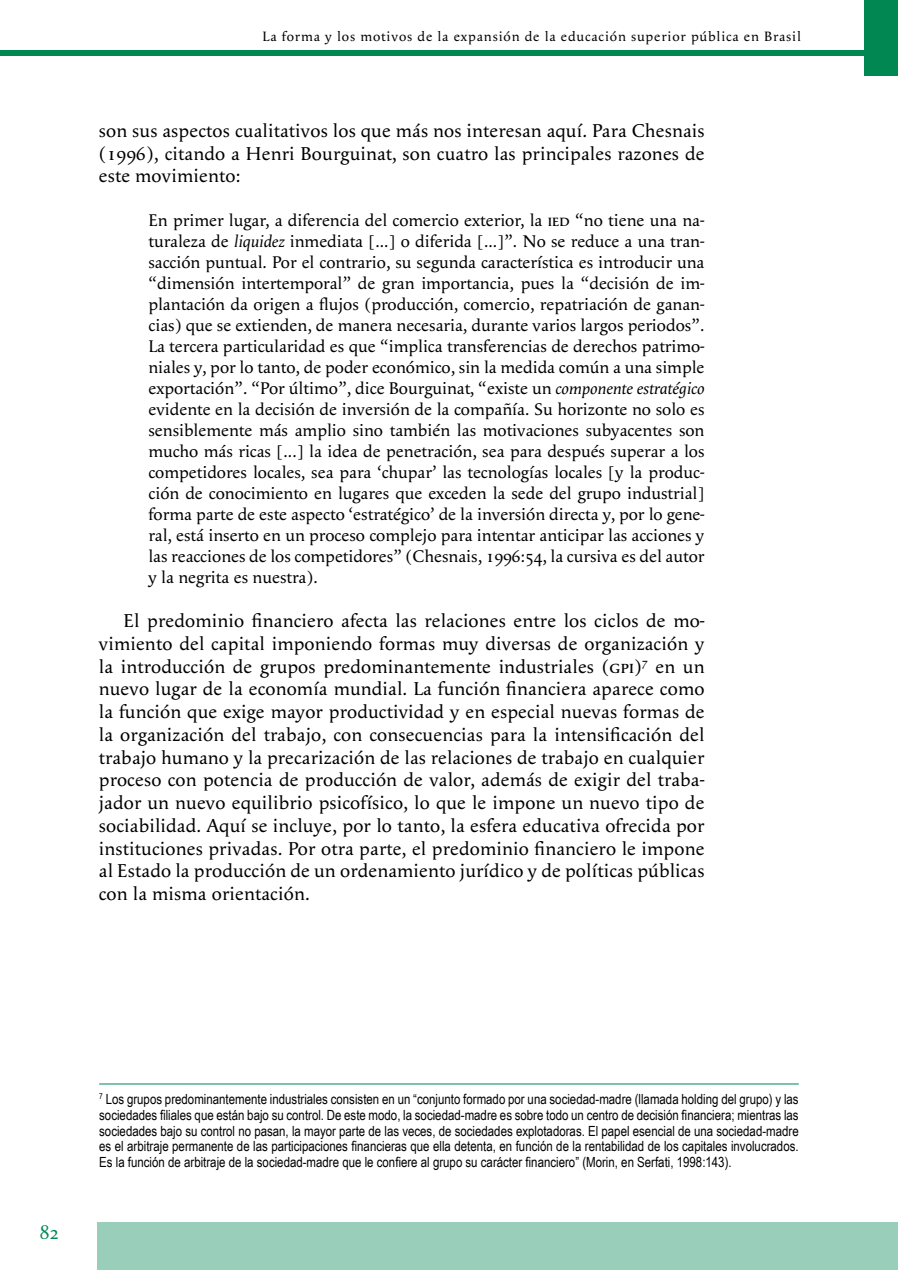
<style>
.page{position:relative;width:898px;height:1270px;background:#fff}
.page>*{position:absolute;margin:0;border:0;box-sizing:border-box;transform-origin:0 0}
.t1{font:19.25px/22.8px "Apolline";letter-spacing:.01em;color:#000;text-align:justify}
.t2{font:19.25px "Apolline";color:#008752}
.t3{font:17.5px/21px "Apolline";color:#000;text-align:justify}
.t4{font:14px/15.8px "Arial Narrow";color:#000;text-align:justify}
.t5{font:14px "Apolline";letter-spacing:.06em;color:#000}
.s1{font-family:"Apolline Regular SC"}
.s2{font-style:italic}
</style>
<div class="page">
<div style="left:864px;top:0;width:34px;height:75px;background:#008752"></div>
<hr style="left:99px;top:1084px;width:700px;height:1px;background:#008752">
<div style="left:97px;top:1222px;width:801px;height:48px;background:#99cfba"></div>
<div style="left:0;top:51px;width:866px;height:5px;background:#008752"></div>
<p class="t5" style="left:263px;top:28px;width:540px">La forma y los motivos de la expansión de la educación superior pública en Brasil</p>
<p class="t1" style="left:99px;top:119px;width:607px">son sus aspectos cualitativos los que más nos interesan aquí. Para Chesnais (1996), citando a Henri Bourguinat, son cuatro las principales razones de este movimiento:</p>
<p class="t3" style="left:148px;top:210px;width:557px">En primer lugar, a diferencia del comercio exterior, la <span class="s1">ied</span> “no tiene una na&shy;turaleza de <span class="s2">liquidez</span> inmediata [...] o diferida [...]”. No se reduce a una tran&shy;sacción puntual. Por el contrario, su segunda característica es introducir una “dimensión intertemporal” de gran importancia, pues la “decisión de im&shy;plantación da origen a flujos (producción, comercio, repatriación de ganan&shy;cias) que se extienden, de manera necesaria, durante varios largos periodos”.<br>La tercera particularidad es que “implica transferencias de derechos patrimo&shy;niales y, por lo tanto, de poder económico, sin la medida común a una simple exportación”. “Por último”, dice Bourguinat, “existe un <span class="s2">componente estratégico </span>evidente en la decisión de inversión de la compañía. Su horizonte no solo es sensiblemente más amplio sino también las motivaciones subyacentes son mucho más ricas [...] la idea de penetración, sea para después superar a los competidores locales, sea para ‘chupar’ las tecnologías locales [y la produc&shy;ción de conocimiento en lugares que exceden la sede del grupo industrial] forma parte de este aspecto ‘estratégico’ de la inversión directa y, por lo gene&shy;ral, está inserto en un proceso complejo para intentar anticipar las acciones y las reacciones de los competidores” (Chesnais, 1996:54, la cursiva es del autor y la negrita es nuestra).</p>
<p class="t1" style="left:99px;top:609px;width:607px;text-indent:25px">El predominio financiero afecta las relaciones entre los ciclos de mo&shy;vimiento del capital imponiendo formas muy diversas de organización y la introducción de grupos predominantemente industriales (<span class="s1">gpi</span>)<sup>7</sup> en un nuevo lugar de la economía mundial. La función financiera aparece como la función que exige mayor productividad y en especial nuevas formas de la organización del trabajo, con consecuencias para la intensificación del trabajo humano y la precarización de las relaciones de trabajo en cualquier proceso con potencia de producción de valor, además de exigir del traba&shy;jador un nuevo equilibrio psicofísico, lo que le impone un nuevo tipo de sociabilidad. Aquí se incluye, por lo tanto, la esfera educativa ofrecida por instituciones privadas. Por otra parte, el predominio financiero le impone al Estado la producción de un ordenamiento jurídico y de políticas públicas con la misma orientación.</p>
<p class="t2" style="left:40px;top:1221px;width:21px">82</p>
<p class="t4" style="left:99px;top:1091px;width:701px"><sup>7</sup> Los grupos predominantemente industriales consisten en un “conjunto formado por una sociedad-madre (llamada holding del grupo) y las sociedades filiales que están bajo su control. De este modo, la sociedad-madre es sobre todo un centro de decisión financiera; mientras las sociedades bajo su control no pasan, la mayor parte de las veces, de sociedades explotadoras. El papel esencial de una sociedad-madre es el arbitraje permanente de las participaciones financieras que ella detenta, en función de la rentabilidad de los capitales involucrados.<br>Es la función de arbitraje de la sociedad-madre que le confiere al grupo su carácter financiero” (Morin, en Serfati, 1998:143).</p>
</div>
